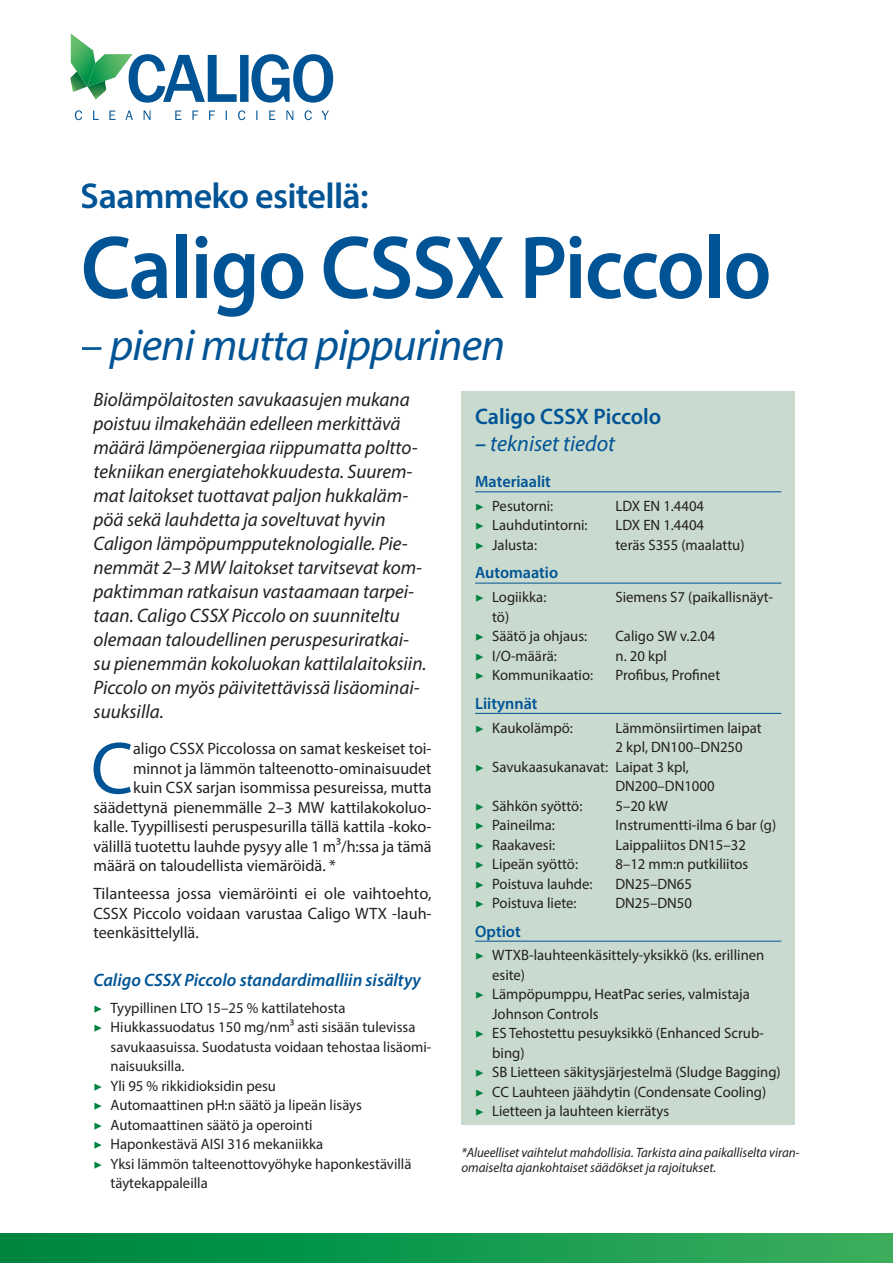
<style>
.page{position:relative;width:893px;height:1263px;background:#fff}
.page>*{position:absolute;margin:0;border:0;box-sizing:border-box;transform-origin:0 0}
.t1{font:600 90px "Myriad Pro";letter-spacing:-.02em;color:#005495;scale:.95 1}
._23fi_body_drop_caps{font:74.4px "Myriad Pro";color:#005495}
.t2{font:italic 45px "Myriad Pro";letter-spacing:-.02em;color:#005495}
.t3{font:600 36px "Myriad Pro";letter-spacing:-.02em;color:#005495}
._25en_subtitle{font:600 22.5px "Myriad Pro";color:#005495}
._25en_subtitle-2{font:italic 22.5px "Myriad Pro";color:#005495}
._15fi_ingress{font:italic 19.5px/24px "Myriad Pro";color:#231f20}
._25fi_subtitle{font:italic 600 18px "Myriad Pro";color:#005495}
._23fi_body_drop_caps-2{font:16.5px "Myriad Pro";color:#231f20}
._20fi_body{font:16.5px/19.5px "Myriad Pro";color:#231f20;text-align:justify}
._13fi_title_list{font:600 16.5px "Myriad Pro";color:#005495}
.t4{font:15px/19.5px "Myriad Pro";color:#231f20}
._23fi_body_small_ita{font:italic 13.5px/15px "Myriad Pro";color:#231f20;scale:.96 1}
.s1{font-weight:600}
.s2{font-family:"Minion Pro";color:#00843f}
</style>
<div class="page">
<svg style="left:75px;top:110px;width:254px;height:10px"></svg>
<svg style="left:70px;top:34px;width:263px;height:69px"></svg>
<div style="left:0;top:1233px;width:893px;height:30px;background:linear-gradient(to right,#008540,#38ae5e)"></div>
<div style="left:461px;top:391px;width:334px;height:734px;background:#c9dacf"></div>
<hr style="left:475px;top:491px;width:306px;height:1px;background:#005495">
<hr style="left:475px;top:583px;width:306px;height:1px;background:#005495">
<hr style="left:475px;top:713px;width:306px;height:1px;background:#005495">
<hr style="left:475px;top:941px;width:306px;height:1px;background:#005495">
<h3 class="t3" style="left:81px;top:173px;width:289px">Saammeko esitellä:</h3>
<h1 class="t1" style="left:81px;top:210px;width:729px">Caligo CSSX Piccolo</h1>
<h3 class="t2" style="left:81px;top:318px;width:426px">– pieni mutta pippurinen</h3>
<p class="_15fi_ingress" style="left:94px;top:387px;width:335px">Biolämpölaitosten savukaasujen mukana poistuu ilmakehään edelleen merkittävä määrä lämpöenergiaa riippumatta poltto&shy;tekniikan energiatehokkuudesta. Suurem&shy;mat laitokset tuottavat paljon hukkaläm&shy;pöä sekä lauhdetta ja soveltuvat hyvin Caligon lämpöpumpputeknologialle. Pie&shy;nemmät 2–3 MW laitokset tarvitsevat kom&shy;paktimman ratkaisun vastaamaan tarpei&shy;taan. Caligo CSSX Piccolo on suunniteltu olemaan taloudellinen peruspesuriratkai&shy;su pienemmän kokoluokan kattilalaitoksiin.<br>Piccolo on myös päivitettävissä lisäominai&shy;suuksilla.</p>
<p class="_23fi_body_drop_caps" style="left:91px;top:722px;width:44px">C</p>
<p class="_23fi_body_drop_caps-2" style="left:133px;top:739px;width:300px">aligo CSSX Piccolossa on samat keskeiset toi-</p>
<p class="_25en_subtitle" style="left:475px;top:403px;width:188px">Caligo CSSX Piccolo</p>
<p class="_25en_subtitle-2" style="left:475px;top:430px;width:141px"><span class="s1">–</span> tekniset tiedot</p>
<p class="_13fi_title_list" style="left:475px;top:471px;width:77px">Materiaalit</p>
<p class="t4" style="left:475px;top:496px;width:80px"><span class="s2">▶</span> Pesutorni:</p>
<p class="t4" style="left:615px;top:496px;width:90px">LDX EN 1.4404</p>
<p class="t4" style="left:475px;top:515px;width:114px"><span class="s2">▶</span> Lauhdutintorni:</p>
<p class="t4" style="left:615px;top:515px;width:90px">LDX EN 1.4404</p>
<p class="t4" style="left:475px;top:535px;width:63px"><span class="s2">▶</span> Jalusta:</p>
<p class="t4" style="left:615px;top:535px;width:130px">teräs S355 (maalattu)</p>
<p class="_13fi_title_list" style="left:475px;top:562px;width:84px">Automaatio</p>
<p class="t4" style="left:475px;top:587px;width:73px"><span class="s2">▶</span> Logiikka:</p>
<p class="t4" style="left:615px;top:587px;width:159px">Siemens S7 (paikallisnäyt-</p>
<p class="t4" style="left:492px;top:607px;width:18px">tö)</p>
<p class="t4" style="left:475px;top:626px;width:113px"><span class="s2">▶</span> Säätö ja ohjaus:</p>
<p class="t4" style="left:615px;top:626px;width:101px">Caligo SW v.2.04</p>
<p class="t4" style="left:475px;top:646px;width:83px"><span class="s2">▶</span> I/O-määrä:</p>
<p class="t4" style="left:615px;top:646px;width:53px">n. 20 kpl</p>
<p class="t4" style="left:475px;top:665px;width:119px"><span class="s2">▶</span> Kommunikaatio:</p>
<p class="t4" style="left:615px;top:665px;width:106px">Profibus, Profinet</p>
<p class="_13fi_title_list" style="left:475px;top:693px;width:64px">Liitynnät</p>
<p class="t4" style="left:475px;top:717px;width:99px"><span class="s2">▶</span> Kaukolämpö:</p>
<p class="t4" style="left:615px;top:717px;width:148px">Lämmönsiirtimen laipat<br>2 kpl, DN100–DN250</p>
<p class="t4" style="left:615px;top:756px;width:101px;text-indent:-140px"><span class="s2">▶</span> Savukaasukanavat: Laipat 3 kpl,<br>DN200–DN1000</p>
<p class="t4" style="left:475px;top:795px;width:109px"><span class="s2">▶</span> Sähkön syöttö:</p>
<p class="t4" style="left:615px;top:795px;width:54px">5–20 kW</p>
<p class="t4" style="left:475px;top:815px;width:81px"><span class="s2">▶</span> Paineilma:</p>
<p class="t4" style="left:615px;top:815px;width:162px">Instrumentti-ilma 6 bar (g)</p>
<p class="t4" style="left:475px;top:834px;width:81px"><span class="s2">▶</span> Raakavesi:</p>
<p class="t4" style="left:615px;top:834px;width:132px">Laippaliitos DN15–32</p>
<p class="t4" style="left:475px;top:854px;width:104px"><span class="s2">▶</span> Lipeän syöttö:</p>
<p class="t4" style="left:615px;top:854px;width:134px">8–12 mm:n putkiliitos</p>
<p class="t4" style="left:475px;top:873px;width:119px"><span class="s2">▶</span> Poistuva lauhde:</p>
<p class="t4" style="left:615px;top:873px;width:78px">DN25–DN65</p>
<p class="t4" style="left:475px;top:893px;width:103px"><span class="s2">▶</span> Poistuva liete:</p>
<p class="t4" style="left:615px;top:893px;width:78px">DN25–DN50</p>
<p class="_13fi_title_list" style="left:475px;top:920px;width:47px">Optiot</p>
<p class="t4" style="left:492px;top:945px;width:274px;text-indent:-17px"><span class="s2">▶</span> WTXB-lauhteenkäsittely-yksikkö (ks. erillinen esite)</p>
<p class="t4" style="left:492px;top:984px;width:259px;text-indent:-17px"><span class="s2">▶</span> Lämpöpumppu, HeatPac series, valmistaja<br>Johnson Controls</p>
<p class="t4" style="left:492px;top:1023px;width:273px;text-indent:-17px"><span class="s2">▶</span> ES Tehostettu pesuyksikkö (Enhanced Scrub&shy;bing)</p>
<p class="t4" style="left:475px;top:1062px;width:307px"><span class="s2">▶</span> SB Lietteen säkitysjärjestelmä (Sludge Bagging)</p>
<p class="t4" style="left:475px;top:1082px;width:293px"><span class="s2">▶</span> CC Lauhteen jäähdytin (Condensate Cooling)</p>
<p class="t4" style="left:475px;top:1101px;width:195px"><span class="s2">▶</span> Lietteen ja lauhteen kierrätys</p>
<p class="_23fi_body_drop_caps-2" style="left:133px;top:758px;width:300px">minnot ja lämmön talteenotto-ominaisuudet</p>
<p class="_23fi_body_drop_caps-2" style="left:133px;top:778px;width:300px">kuin CSX sarjan isommissa pesureissa, mutta</p>
<p class="_23fi_body_drop_caps-2" style="left:94px;top:797px;width:340px">säädettynä pienemmälle 2–3 MW kattilakokoluo-</p>
<p class="_23fi_body_drop_caps-2" style="left:94px;top:817px;width:340px">kalle. Tyypillisesti peruspesurilla tällä kattila -koko-</p>
<p class="_23fi_body_drop_caps-2" style="left:94px;top:836px;width:340px">välillä tuotettu lauhde pysyy alle 1 m³/h:ssa ja tämä</p>
<p class="_23fi_body_drop_caps-2" style="left:94px;top:856px;width:244px">määrä on taloudellista viemäröidä. *</p>
<p class="_20fi_body" style="left:94px;top:884px;width:340px">Tilanteessa jossa viemäröinti ei ole vaihtoehto, CSSX Piccolo voidaan varustaa Caligo WTX -lauh&shy;teenkäsittelyllä.</p>
<p class="_25fi_subtitle" style="left:94px;top:969px;width:329px">Caligo CSSX Piccolo standardimalliin sisältyy</p>
<p class="t4" style="left:94px;top:998px;width:253px"><span class="s2">▶</span> Tyypillinen LTO 15–25 % kattilatehosta</p>
<p class="t4" style="left:111px;top:1017px;width:322px;text-indent:-17px"><span class="s2">▶</span> Hiukkassuodatus 150 mg/nm³ asti sisään tulevissa savukaasuissa. Suodatusta voidaan tehostaa lisäomi&shy;naisuuksilla.</p>
<p class="t4" style="left:94px;top:1076px;width:184px"><span class="s2">▶</span> Yli 95 % rikkidioksidin pesu</p>
<p class="t4" style="left:94px;top:1095px;width:270px"><span class="s2">▶</span> Automaattinen pH:n säätö ja lipeän lisäys</p>
<p class="t4" style="left:94px;top:1115px;width:221px"><span class="s2">▶</span> Automaattinen säätö ja operointi</p>
<p class="t4" style="left:94px;top:1134px;width:231px"><span class="s2">▶</span> Haponkestävä AISI 316 mekaniikka</p>
<p class="t4" style="left:111px;top:1154px;width:302px;text-indent:-17px"><span class="s2">▶</span> Yksi lämmön talteenottovyöhyke haponkestävillä täytekappaleilla</p>
<p class="_23fi_body_small_ita" style="left:461px;top:1144px;width:354px">*Alueelliset vaihtelut mahdollisia. Tarkista aina paikalliselta viran&shy;omaiselta ajankohtaiset säädökset ja rajoitukset.</p>
</div>
